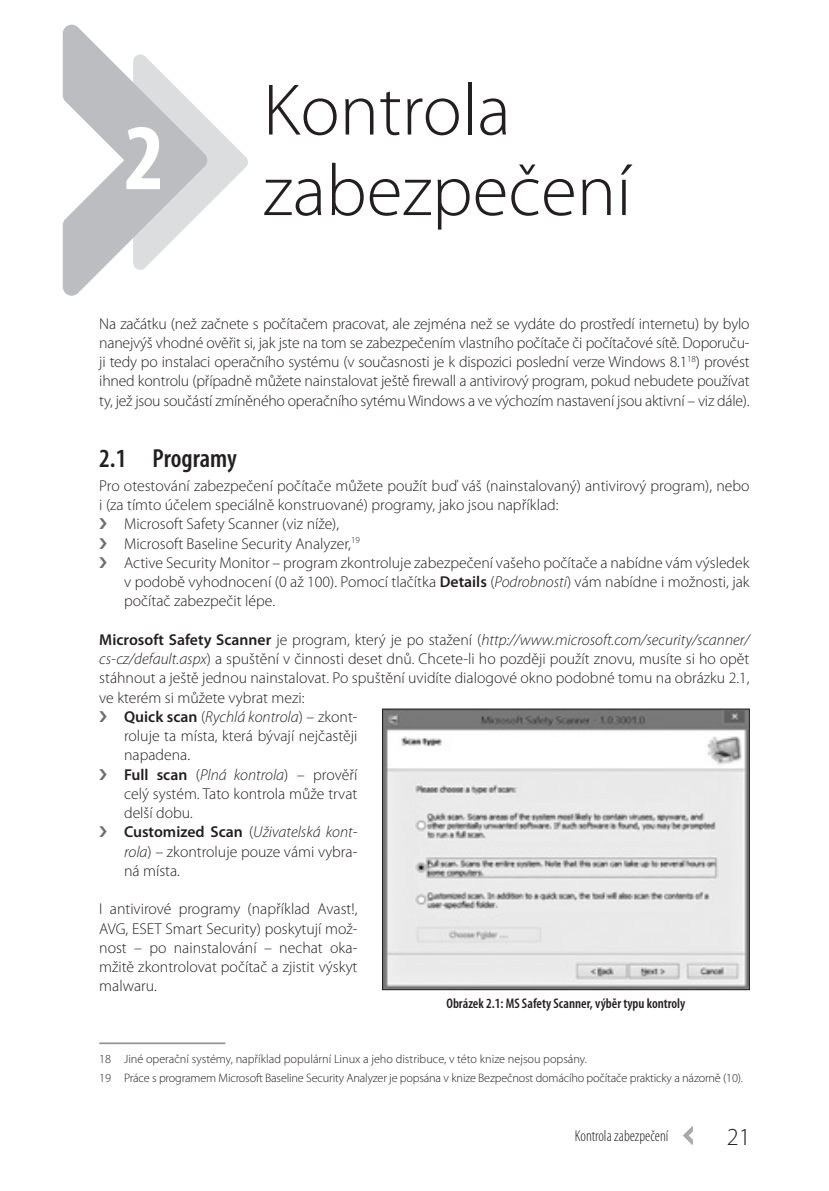
<style>
.page{position:relative;width:829px;height:1191px;background:#fff}
.page>*{position:absolute;margin:0;border:0;box-sizing:border-box;transform-origin:0 0}
.t1{font:700 condensed 94.5px "Myriad Pro";color:#fff}
.t2{font:300 73.5px/80.5px "Myriad Pro";color:#231f20}
.t3{font:600 condensed 26.25px "Myriad Pro";color:#231f20}
.t4{font:300 24.5px "Myriad Pro";color:#231f20}
.t5{font:300 15.75px/19.2px "Myriad Pro";color:#231f20;text-align:justify}
.t6{font:italic 300 15.75px "Myriad Pro";color:#231f20}
.t7{font:300 condensed 15.75px "Myriad Pro";color:#231f20}
.t8{font:600 condensed 14px "Myriad Pro";color:#231f20}
.t9{font:300 12.25px/19.2px "Myriad Pro";letter-spacing:-.015em;color:#231f20}
.s1{font-weight:600}
.s2{font-style:italic}
.s3{font-weight:600;font-style:normal}
.s4{font-style:normal}
</style>
<div class="page">
<svg style="left:683px;top:1126px;width:9px;height:18px"></svg>
<hr style="left:99px;top:1042px;width:126px;height:2px;background:#939598">
<svg style="left:63px;top:25px;width:185px;height:271px"></svg>
<img style="left:384px;top:710px;width:363px;height:278px">
<div style="left:382px;top:708px;width:367px;height:282px;border:1px solid #231f20"></div>
<h1 class="t1" style="left:124px;top:106px;width:42px">2</h1>
<h2 class="t2" style="left:263px;top:71px;width:370px">Kontrola zabezpečení</h2>
<p class="t5" style="left:99px;top:314px;width:651px">Na začátku (než začnete s počítačem pracovat, ale zejména než se vydáte do prostředí internetu) by bylo nanejvýš vhodné ověřit si, jak jste na tom se zabezpečením vlastního počítače či počítačové sítě. Doporuču&shy;ji tedy po instalaci operačního systému (v současnosti je k dispozici poslední verze Windows 8.1<sup>18</sup>) provést ihned kontrolu (případně můžete nainstalovat ještě firewall a antivirový program, pokud nebudete používat ty, jež jsou součástí zmíněného operačního sytému Windows a ve výchozím nastavení jsou aktivní – viz dále).</p>
<h3 class="t3" style="left:99px;top:443px;width:139px">2.1 Programy</h3>
<p class="t5" style="left:99px;top:476px;width:651px">Pro otestování zabezpečení počítače můžete použít buď váš (nainstalovaný) antivirový program), nebo</p>
<p class="t5" style="left:99px;top:495px;width:460px">i (za tímto účelem speciálně konstruované) programy, jako jsou například:</p>
<p class="t5" style="left:124px;top:515px;width:216px">Microsoft Safety Scanner (viz níže),</p>
<p class="t5" style="left:124px;top:534px;width:237px">Microsoft Baseline Security Analyzer,<sup>19</sup></p>
<p class="t5" style="left:124px;top:553px;width:627px">Active Security Monitor – program zkontroluje zabezpečení vašeho počítače a nabídne vám výsledek</p>
<p class="t5" style="left:124px;top:572px;width:627px">v podobě vyhodnocení (0 až 100). Pomocí tlačítka <span class="s1">Details</span> (<span class="s2">Podrobnosti</span>) vám nabídne i možnosti, jak</p>
<p class="t5" style="left:124px;top:592px;width:152px">počítač zabezpečit lépe.</p>
<p class="t6" style="left:99px;top:631px;width:651px"><span class="s3">Microsoft Safety Scanner</span> <span class="s4">je program, který je po stažení (</span>http://www.microsoft.com/security/scanner/</p>
<p class="t5" style="left:99px;top:649px;width:651px"><span class="s2">cs-cz/default.aspx</span>) a spuštění v činnosti deset dnů. Chcete-li ho později použít znovu, musíte si ho opět</p>
<p class="t5" style="left:99px;top:669px;width:651px">stáhnout a ještě jednou nainstalovat. Po spuštění uvidíte dialogové okno podobné tomu na obrázku 2.1,</p>
<p class="t5" style="left:99px;top:688px;width:207px">ve kterém si můžete vybrat mezi:</p>
<p class="t6" style="left:124px;top:708px;width:235px"><span class="s3">Quick scan</span> <span class="s4">(</span>Rychlá kontrola<span class="s4">) – zkont-</span></p>
<p class="t5" style="left:124px;top:726px;width:235px">roluje ta místa, která bývají nejčastěji</p>
<p class="t5" style="left:124px;top:746px;width:67px">napadena.</p>
<p class="t6" style="left:124px;top:766px;width:235px"><span class="s3">Full scan</span> <span class="s4">(</span>Plná kontrola<span class="s4">) – prověří</span></p>
<p class="t5" style="left:124px;top:784px;width:235px">celý systém. Tato kontrola může trvat</p>
<p class="t5" style="left:124px;top:803px;width:70px">delší dobu.</p>
<p class="t6" style="left:124px;top:824px;width:235px"><span class="s3">Customized Scan</span> <span class="s4">(</span>Uživatelská kont-</p>
<p class="t5" style="left:124px;top:842px;width:235px"><span class="s2">rola</span>) – zkontroluje pouze vámi vybra-</p>
<p class="t5" style="left:124px;top:861px;width:57px">ná místa.</p>
<p class="t5" style="left:99px;top:900px;width:260px">I antivirové programy (například Avast!, AVG, ESET Smart Security) poskytují mož&shy;nost – po nainstalování – nechat oka&shy;mžitě zkontrolovat počítač a zjistit výskyt malwaru.</p>
<p class="t8" style="left:446px;top:996px;width:240px">Obrázek 2.1: MS Safety Scanner, výběr typu kontroly</p>
<p class="t9" style="left:99px;top:1049px;width:645px">18 Jiné operační systémy, například populární Linux a jeho distribuce, v této knize nejsou popsány.<br>19 Práce s programem Microsoft Baseline Security Analyzer je popsána v knize Bezpečnost domácího počítače prakticky a názorně (10).</p>
<p class="t7" style="left:574px;top:1127px;width:95px">Kontrola zabezpečení</p>
<h3 class="t4" style="left:726px;top:1123px;width:25px">21</h3>
</div>
